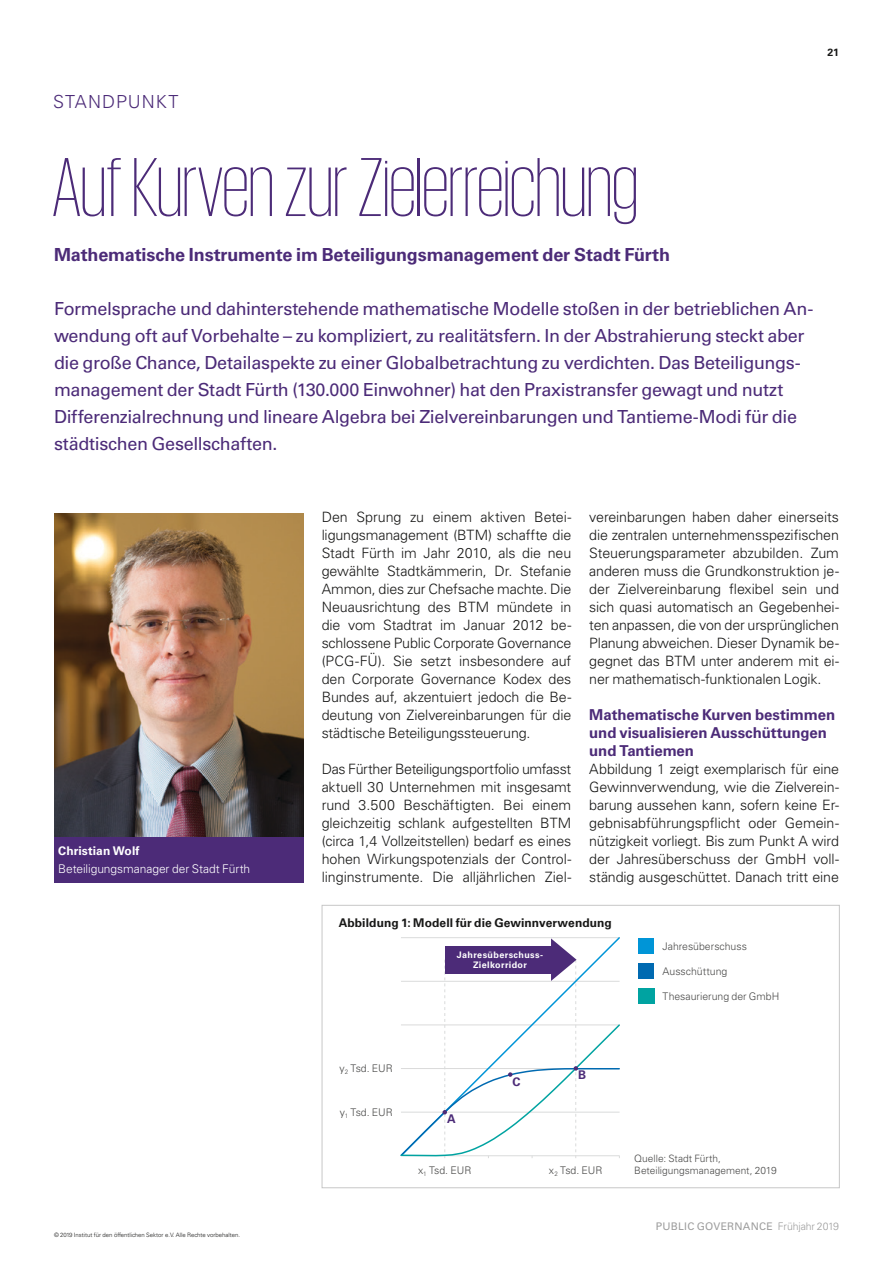
<style>
.page{position:relative;width:893px;height:1263px;background:#fff}
.page>*{position:absolute;margin:0;border:0;box-sizing:border-box;transform-origin:0 0}
.Headline_groß___kein{font:200 85.5px "KPMG";letter-spacing:-.01em;color:#4c2b78}
.Lead-in___U55_12_16{font:18px/27px "Univers LT Std";letter-spacing:-.02em;color:#4c2b78}
.Lead-in___U55_12_16-2{font:700 18px "Univers LT Std";letter-spacing:-.01em;color:#4c2b78}
.Rubrik___spezial___P{font:300 18px "Univers LT Std";letter-spacing:.05em;color:#4c2b78}
.Subhead_1___U65_10_1{font:700 15px/18px "Univers LT Std";letter-spacing:-.005em;color:#4c2b78}
.Fließ___U45_9_5_12{font:300 14.25px/18px "Univers LT Std";letter-spacing:-.01em;color:#181817;text-align:justify}
.Grafik__Titel_U65_8{font:700 12px "Univers LT Std";letter-spacing:.005em;color:#181817}
.Fließ___klein___Flat{font:300 12px "Univers LT Std";letter-spacing:-.005em;color:#fff}
.Fließ___klein___Flat-2{font:700 12px "Univers LT Std";letter-spacing:.005em;color:#fff}
.Subhead_2___U55_10_1{font:700 12px "Univers LT Std";color:#4c2b78}
.Fußnotentext_Uni45_6{font:300 10.5px "Univers LT Std";color:#494948}
.Grafik__Fließ___U45{font:300 10.5px "Univers LT Std";letter-spacing:-.005em;color:#494948}
.Kolumne_unten___U45{font:10.5px "Univers LT Std";letter-spacing:.02em;color:#9d9d9d}
.Kolumne_oben___U65_7{font:700 10.5px "Univers LT Std";color:#181817}
.Grafik__Fließ___U45-2{font:300 10.2px/12px "Univers LT Std";color:#494948}
.Subhead_2___U55_10_1-2{font:700 9px/10.5px "Univers LT Std";letter-spacing:.04em;color:#fff;text-align:center}
.Copyright{font:300 6px "Univers";color:#181817}
.s1{font-weight:300}
</style>
<div class="page">
<img style="left:54px;top:513px;width:250px;height:324px">
<div style="left:54px;top:837px;width:250px;height:45px;background:#4c2b78"></div>
<div style="left:322px;top:905px;width:518px;height:283px;border:1px solid #c7c7c7"></div>
<svg style="left:400px;top:938px;width:220px;height:220px"></svg>
<div style="left:445px;top:946px;width:110px;height:27px;background:#4c2b78"></div>
<div style="left:638px;top:963px;width:16px;height:16px;background:#006ab1"></div>
<div style="left:638px;top:988px;width:16px;height:16px;background:#00a3a1"></div>
<div style="left:638px;top:938px;width:16px;height:16px;background:#0095d7"></div>
<p class="Rubrik___spezial___P" style="left:53px;top:91px;width:127px">STANDPUNKT</p>
<p class="Kolumne_oben___U65_7" style="left:827px;top:47px;width:13px">21</p>
<p class="Headline_groß___kein" style="left:52px;top:147px;width:588px">Auf Kurven zur Zielerreichung</p>
<p class="Lead-in___U55_12_16-2" style="left:54px;top:244px;width:617px">Mathematische Instrumente im Beteiligungsmanagement der Stadt Fürth</p>
<p class="Lead-in___U55_12_16" style="left:54px;top:295px;width:761px">Formelsprache und dahinterstehende mathematische Modelle stoßen in der betrieblichen An&shy;wendung oft auf Vorbehalte – zu kompliziert, zu realitätsfern. In der Abstrahierung steckt aber die große Chance, Detailaspekte zu einer Globalbetrachtung zu verdichten. Das Beteiligungs&shy;management der Stadt Fürth (130.000 Einwohner) hat den Praxistransfer gewagt und nutzt Differenzialrechnung und lineare Algebra bei Zielvereinbarungen und Tantieme-Modi für die städtischen Gesellschaften.</p>
<p class="Fließ___klein___Flat-2" style="left:58px;top:844px;width:83px">Christian Wolf</p>
<p class="Fließ___klein___Flat" style="left:58px;top:862px;width:194px">Beteiligungsmanager der Stadt Fürth</p>
<p class="Copyright" style="left:54px;top:1231px;width:188px">© 2019 Institut für den öffentlichen Sektor e.V. Alle Rechte vorbehalten.</p>
<p class="Fließ___U45_9_5_12" style="left:322px;top:508px;width:251px">Den Sprung zu einem aktiven Betei&shy;ligungsmanagement (BTM) schaffte die Stadt Fürth im Jahr 2010, als die neu gewählte Stadtkämmerin, Dr. Stefanie Ammon, dies zur Chefsache machte. Die Neuausrichtung des BTM mündete in die vom Stadtrat im Januar 2012 be&shy;schlossene Public Corporate Governance (PCG-FÜ). Sie setzt insbesondere auf den Corporate Governance Kodex des Bundes auf, akzentuiert jedoch die Be&shy;deutung von Zielvereinbarungen für die städtische Beteiligungssteuerung.</p>
<p class="Fließ___U45_9_5_12" style="left:322px;top:760px;width:251px">Das Fürther Beteiligungsportfolio umfasst aktuell 30 Unternehmen mit insgesamt rund 3.500 Beschäftigten. Bei einem gleichzeitig schlank aufgestellten BTM (circa 1,4 Vollzeitstellen) bedarf es eines hohen Wirkungspotenzials der Control&shy;linginstrumente. Die alljährlichen Ziel-</p>
<p class="Fließ___U45_9_5_12" style="left:589px;top:508px;width:251px">vereinbarungen haben daher einerseits die zentralen unternehmensspezifischen Steuerungsparameter abzubilden. Zum anderen muss die Grundkonstruktion je&shy;der Zielvereinbarung flexibel sein und sich quasi automatisch an Gegebenhei&shy;ten anpassen, die von der ursprünglichen Planung abweichen. Dieser Dynamik be&shy;gegnet das BTM unter anderem mit ei&shy;ner mathematisch-funktionalen Logik.</p>
<p class="Subhead_1___U65_10_1" style="left:589px;top:706px;width:247px">Mathematische Kurven bestimmen und visualisieren Ausschüttungen und Tantiemen</p>
<p class="Fließ___U45_9_5_12" style="left:589px;top:760px;width:251px">Abbildung 1 zeigt exemplarisch für eine Gewinnverwendung, wie die Zielverein&shy;barung aussehen kann, sofern keine Er&shy;gebnisabführungspflicht oder Gemein&shy;nützigkeit vorliegt. Bis zum Punkt A wird der Jahresüberschuss der GmbH voll&shy;ständig ausgeschüttet. Danach tritt eine</p>
<p class="Grafik__Titel_U65_8" style="left:339px;top:915px;width:275px">Abbildung 1: Modell für die Gewinnverwendung</p>
<p class="Subhead_2___U55_10_1-2" style="left:457px;top:949px;width:86px">Jahresüberschuss--<br>Zielkorridor</p>
<p class="Fußnotentext_Uni45_6" style="left:662px;top:940px;width:86px">Jahresüberschuss</p>
<p class="Fußnotentext_Uni45_6" style="left:662px;top:965px;width:66px">Ausschüttung</p>
<p class="Fußnotentext_Uni45_6" style="left:663px;top:990px;width:118px">Thesaurierung der GmbH</p>
<p class="Grafik__Fließ___U45" style="left:339px;top:1062px;width:55px">y<sub>2</sub> Tsd. EUR</p>
<p class="Grafik__Fließ___U45" style="left:340px;top:1106px;width:55px">y<sub>1</sub> Tsd. EUR</p>
<p class="Subhead_2___U55_10_1" style="left:447px;top:1112px;width:10px">A</p>
<p class="Subhead_2___U55_10_1" style="left:512px;top:1074px;width:10px">C</p>
<p class="Subhead_2___U55_10_1" style="left:578px;top:1068px;width:10px">B</p>
<p class="Grafik__Fließ___U45" style="left:418px;top:1164px;width:55px">x<sub>1</sub> Tsd. EUR</p>
<p class="Grafik__Fließ___U45" style="left:549px;top:1164px;width:55px">x<sub>2</sub> Tsd. EUR</p>
<p class="Grafik__Fließ___U45-2" style="left:634px;top:1152px;width:144px">Quelle: Stadt Fürth,<br>Beteiligungsmanagement, 2019</p>
<p class="Kolumne_unten___U45" style="left:656px;top:1220px;width:185px">PUBLIC GOVERNANCE <span class="s1">Frühjahr 2019</span></p>
</div>
